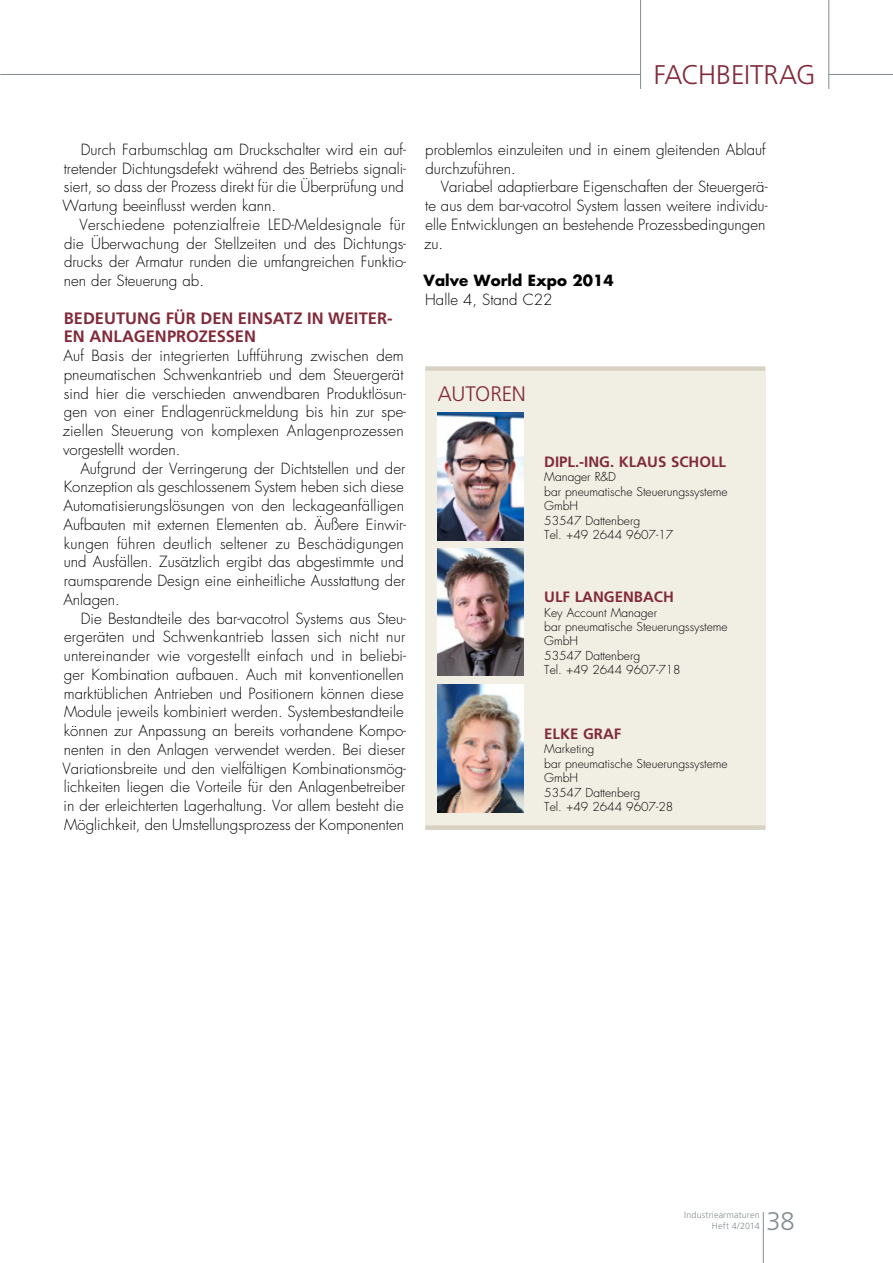
<style>
.page{position:relative;width:893px;height:1263px;background:#fff}
.page>*{position:absolute;margin:0;border:0;box-sizing:border-box;transform-origin:0 0}
.t1{font:300 27px "Frutiger";letter-spacing:-.015em;color:#822a3a}
.t2{font:300 25.5px "Frutiger";color:#848d91}
.IA-00_Rubrik{font:300 21px "Frutiger";letter-spacing:-.015em;color:#822a3a}
.IA_1_Subline{font:700 16.5px/18.8px "Frutiger";letter-spacing:.005em;color:#822a3a}
.IA_Fliesstext_Einzug{font:300 15px/18.8px "Futura";color:#000}
.IA_Fliesstext{font:300 15px/18.8px "Futura";letter-spacing:.005em;color:#000}
.IA-12_Autor_hinten_N{font:700 15px "Frutiger LT Pro";color:#822a3a}
.IA_Fliesstext-2{font:700 15px "Futura";color:#000}
.IA-09-Autor_hinten_T{font:300 12px/14.4px "Futura Std";color:#000}
.t3{font:300 9px/10.8px "Frutiger";letter-spacing:.015em;color:#848d91;text-align:right}
</style>
<div class="page">
<hr style="left:763px;top:1212px;width:1px;height:51px;background:#848d91">
<hr style="left:640px;top:0;width:1px;height:89px;background:#848d91">
<hr style="left:828px;top:0;width:1px;height:89px;background:#848d91">
<hr style="left:829px;top:74px;width:64px;height:1px;background:#848d91">
<hr style="left:0;top:74px;width:641px;height:1px;background:#848d91">
<div style="left:425px;top:371px;width:340px;height:459px;background:#f1efe4"></div>
<img style="left:438px;top:413px;width:85px;height:127px">
<img style="left:438px;top:548px;width:85px;height:128px">
<img style="left:438px;top:684px;width:85px;height:128px">
<div style="left:425px;top:825px;width:340px;height:5px;background:#d8d2c4"></div>
<div style="left:425px;top:366px;width:340px;height:5px;background:#d8d2c4"></div>
<h1 class="t1" style="left:654px;top:59px;width:163px">FACHBEITRAG</h1>
<p class="IA_Fliesstext_Einzug" style="left:62px;top:140px;width:345px;text-indent:18px">Durch Farbumschlag am Druckschalter wird ein auf&shy;tretender Dichtungsdefekt während des Betriebs signali&shy;siert, so dass der Prozess direkt für die Überprüfung und Wartung beeinflusst werden kann.</p>
<p class="IA_Fliesstext_Einzug" style="left:64px;top:215px;width:344px;text-align:justify;text-indent:16px">Verschiedene potenzialfreie LED-Meldesignale für die Überwachung der Stellzeiten und des Dichtungs&shy;drucks der Armatur runden die umfangreichen Funktio&shy;nen der Steuerung ab.</p>
<p class="IA_1_Subline" style="left:64px;top:308px;width:330px">BEDEUTUNG FÜR DEN EINSATZ IN WEITER-<br>EN ANLAGENPROZESSEN</p>
<p class="IA_Fliesstext" style="left:63px;top:347px;width:345px">Auf Basis der integrierten Luftführung zwischen dem pneumatischen Schwenkantrieb und dem Steuergerät sind hier die verschieden anwendbaren Produktlösun&shy;gen von einer Endlagenrückmeldung bis hin zur spe&shy;ziellen Steuerung von komplexen Anlagenprozessen vorgestellt worden.</p>
<p class="IA_Fliesstext_Einzug" style="left:63px;top:459px;width:344px;text-indent:17px">Aufgrund der Verringerung der Dichtstellen und der Konzeption als geschlossenem System heben sich diese Automatisierungslösungen von den leckageanfälligen Aufbauten mit externen Elementen ab. Äußere Einwir&shy;kungen führen deutlich seltener zu Beschädigungen und Ausfällen. Zusätzlich ergibt das abgestimmte und raumsparende Design eine einheitliche Ausstattung der Anlagen.</p>
<p class="IA_Fliesstext_Einzug" style="left:62px;top:609px;width:345px;text-indent:18px">Die Bestandteile des bar-vacotrol Systems aus Steu&shy;ergeräten und Schwenkantrieb lassen sich nicht nur untereinander wie vorgestellt einfach und in beliebi&shy;ger Kombination aufbauen. Auch mit konventionellen marktüblichen Antrieben und Positionern können diese Module jeweils kombiniert werden. Systembestandteile können zur Anpassung an bereits vorhandene Kompo&shy;nenten in den Anlagen verwendet werden. Bei dieser Variationsbreite und den vielfältigen Kombinationsmög&shy;lichkeiten liegen die Vorteile für den Anlagenbetreiber in der erleichterten Lagerhaltung. Vor allem besteht die Möglichkeit, den Umstellungsprozess der Komponenten</p>
<p class="IA_Fliesstext_Einzug" style="left:425px;top:140px;width:342px">problemlos einzuleiten und in einem gleitenden Ablauf durchzuführen.</p>
<p class="IA_Fliesstext_Einzug" style="left:424px;top:178px;width:345px;text-indent:17px">Variabel adaptierbare Eigenschaften der Steuergerä&shy;te aus dem bar-vacotrol System lassen weitere individu&shy;elle Entwicklungen an bestehende Prozessbedingungen zu.</p>
<p class="IA_Fliesstext-2" style="left:424px;top:270px;width:192px">Valve World Expo 2014</p>
<p class="IA_Fliesstext" style="left:425px;top:290px;width:129px">Halle 4, Stand C22</p>
<p class="IA-00_Rubrik" style="left:438px;top:382px;width:89px">AUTOREN</p>
<p class="IA-12_Autor_hinten_N" style="left:544px;top:453px;width:183px">DIPL.-ING. KLAUS SCHOLL</p>
<p class="IA-09-Autor_hinten_T" style="left:544px;top:470px;width:73px">Manager R&amp;D</p>
<p class="IA-09-Autor_hinten_T" style="left:544px;top:484px;width:185px">bar pneumatische Steuerungssysteme<br>GmbH</p>
<p class="IA-09-Autor_hinten_T" style="left:544px;top:513px;width:97px">53547 Dattenberg</p>
<p class="IA-09-Autor_hinten_T" style="left:544px;top:528px;width:130px">Tel. +49 2644 9607-17</p>
<p class="IA-12_Autor_hinten_N" style="left:544px;top:588px;width:131px">ULF LANGENBACH</p>
<p class="IA-09-Autor_hinten_T" style="left:544px;top:605px;width:114px">Key Account Manager</p>
<p class="IA-09-Autor_hinten_T" style="left:544px;top:620px;width:185px">bar pneumatische Steuerungssysteme<br>GmbH</p>
<p class="IA-09-Autor_hinten_T" style="left:544px;top:648px;width:97px">53547 Dattenberg</p>
<p class="IA-09-Autor_hinten_T" style="left:544px;top:663px;width:138px">Tel. +49 2644 9607-718</p>
<p class="IA-12_Autor_hinten_N" style="left:544px;top:725px;width:79px">ELKE GRAF</p>
<p class="IA-09-Autor_hinten_T" style="left:544px;top:742px;width:52px">Marketing</p>
<p class="IA-09-Autor_hinten_T" style="left:544px;top:756px;width:185px">bar pneumatische Steuerungssysteme<br>GmbH</p>
<p class="IA-09-Autor_hinten_T" style="left:544px;top:785px;width:97px">53547 Dattenberg</p>
<p class="IA-09-Autor_hinten_T" style="left:544px;top:800px;width:130px">Tel. +49 2644 9607-28</p>
<p class="t3" style="left:684px;top:1209px;width:77px">Industriearmaturen<br>Heft 4/2014</p>
<h2 class="t2" style="left:766px;top:1206px;width:30px">38</h2>
</div>
